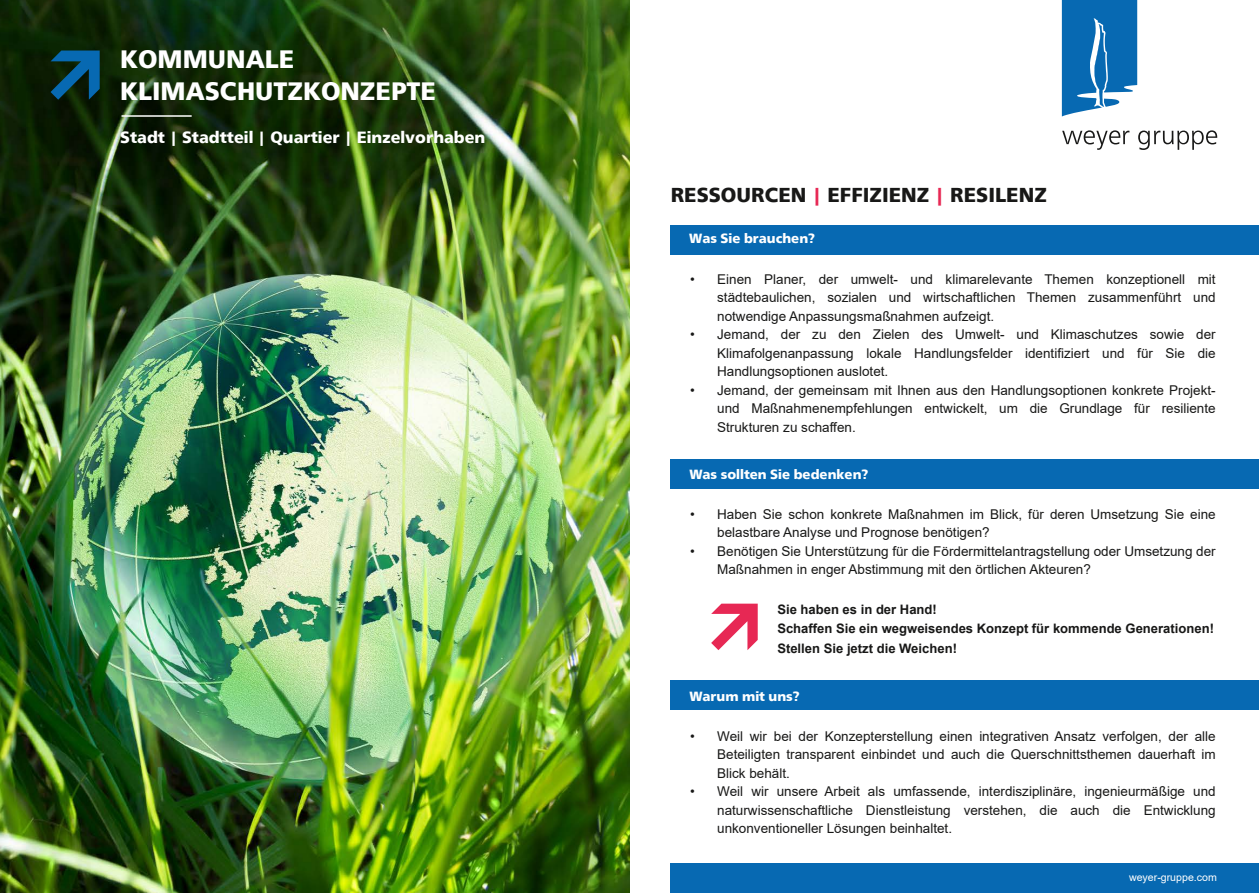
<style>
.page{position:relative;width:1259px;height:893px;background:#fff}
.page>*{position:absolute;margin:0;border:0;box-sizing:border-box;transform-origin:0 0}
.t1{font:800 26.25px/31.5px "Front Page Baltic";color:#fff}
.t2{font:800 21px "Front Page Baltic";color:#181817}
.t3{font:800 16.95px "Front Page Baltic";color:#fff}
.t4{font:800 13.8px "Front Page Baltic";color:#fff}
.t5{font:13.5px/18.5px "Arial";color:#181817;text-align:justify}
.t6{font:700 13.05px/19.5px "Arial";color:#181817}
.t7{font:10.5px "Arial";color:#fff}
.s1{color:#e72854}
</style>
<div class="page">
<div style="left:671px;top:459px;width:588px;height:29px;background:#0769b2"></div>
<div style="left:671px;top:680px;width:588px;height:30px;background:#0769b2"></div>
<svg style="left:711px;top:604px;width:46px;height:46px"></svg>
<div style="left:671px;top:225px;width:588px;height:29px;background:#0769b2"></div>
<svg style="left:1062px;top:130px;width:67px;height:20px"></svg>
<svg style="left:1138px;top:130px;width:79px;height:20px"></svg>
<svg style="left:1062px;top:1px;width:75px;height:115px"></svg>
<div style="left:671px;top:864px;width:588px;height:29px;background:#0769b2"></div>
<hr style="left:1062px;top:0;width:75px;height:1px;background:#0769b2">
<img style="left:0;top:0;width:629px;height:893px">
<svg style="left:51px;top:51px;width:49px;height:49px;background:#094662"></svg>
<hr style="left:121px;top:115px;width:71px;height:2px;background:#fff">
<h1 class="t1" style="left:120px;top:44px;width:317px">KOMMUNALE<br>KLIMASCHUTZKONZEPTE</h1>
<p class="t3" style="left:120px;top:128px;width:367px">Stadt | Stadtteil | Quartier | Einzelvorhaben</p>
<h2 class="t2" style="left:671px;top:183px;width:377px">RESSOURCEN <span class="s1">|</span> EFFIZIENZ <span class="s1">|</span> RESILENZ</h2>
<p class="t4" style="left:689px;top:231px;width:127px">Was Sie brauchen?</p>
<p class="t5" style="left:717px;top:270px;width:500px;text-indent:-27px">• Einen Planer, der umwelt- und klimarelevante Themen konzeptionell mit städtebaulichen, sozialen und wirtschaftlichen Themen zusammenführt und notwendige Anpassungsmaßnahmen aufzeigt.</p>
<p class="t5" style="left:717px;top:325px;width:500px;text-indent:-27px">• Jemand, der zu den Zielen des Umwelt- und Klimaschutzes sowie der Klimafolgenanpassung lokale Handlungsfelder identifiziert und für Sie die Handlungsoptionen auslotet.</p>
<p class="t5" style="left:717px;top:380px;width:500px;text-indent:-27px">• Jemand, der gemeinsam mit Ihnen aus den Handlungsoptionen konkrete Projekt&shy;und Maßnahmenempfehlungen entwickelt, um die Grundlage für resiliente Strukturen zu schaffen.</p>
<p class="t4" style="left:689px;top:466px;width:180px">Was sollten Sie bedenken?</p>
<p class="t5" style="left:717px;top:505px;width:500px;text-indent:-27px">• Haben Sie schon konkrete Maßnahmen im Blick, für deren Umsetzung Sie eine belastbare Analyse und Prognose benötigen?</p>
<p class="t5" style="left:717px;top:542px;width:500px;text-indent:-27px">• Benötigen Sie Unterstützung für die Fördermittelantragstellung oder Umsetzung der<br>Maßnahmen in enger Abstimmung mit den örtlichen Akteuren?</p>
<p class="t6" style="left:777px;top:599px;width:438px">Sie haben es in der Hand!<br>Schaffen Sie ein wegweisendes Konzept für kommende Generationen!<br>Stellen Sie jetzt die Weichen!</p>
<p class="t4" style="left:689px;top:688px;width:112px">Warum mit uns?</p>
<p class="t5" style="left:717px;top:727px;width:500px;text-indent:-27px">• Weil wir bei der Konzepterstellung einen integrativen Ansatz verfolgen, der alle Beteiligten transparent einbindet und auch die Querschnittsthemen dauerhaft im Blick behält.</p>
<p class="t5" style="left:717px;top:782px;width:500px;text-indent:-27px">• Weil wir unsere Arbeit als umfassende, interdisziplinäre, ingenieurmäßige und naturwissenschaftliche Dienstleistung verstehen, die auch die Entwicklung unkonventioneller Lösungen beinhaltet.</p>
<p class="t7" style="left:1129px;top:870px;width:89px">weyer-gruppe.com</p>
</div>
